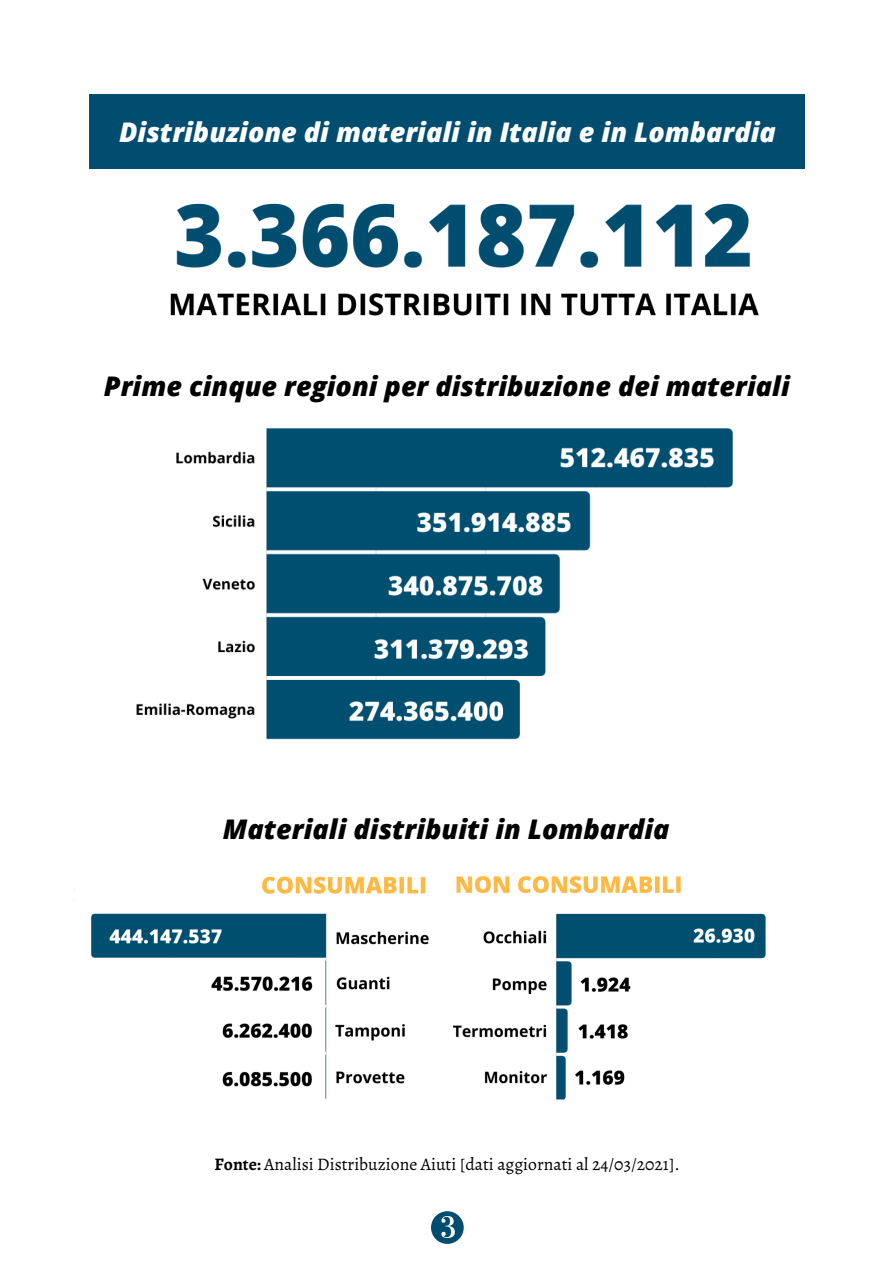
<style>
.page{position:relative;width:894px;height:1264px;background:#fff}
.page>*{position:absolute;margin:0;border:0;box-sizing:border-box;transform-origin:0 0}
.t1{font:italic 800 27px "Open Sans";color:#000}
.t2{font:italic 800 27px "Open Sans";color:#fff}
.t3{font:17.7px "Alegreya";color:#000}
.s1{font-weight:700}
</style>
<div class="page">
<svg style="left:431px;top:1211px;width:32px;height:32px"></svg>
<div style="left:89px;top:94px;width:715px;height:75px;background:#004d70"></div>
<img style="left:170px;top:203px;width:589px;height:113px">
<img style="left:136px;top:428px;width:597px;height:312px">
<img style="left:91px;top:876px;width:675px;height:224px">
<p class="t2" style="left:119px;top:113px;width:658px">Distribuzione di materiali in Italia e in Lombardia</p>
<p class="t1" style="left:104px;top:367px;width:687px">Prime cinque regioni per distribuzione dei materiali</p>
<p class="t1" style="left:223px;top:810px;width:448px">Materiali distribuiti in Lombardia</p>
<p class="t3" style="left:214px;top:1152px;width:466px"><span class="s1">Fonte:</span> Analisi Distribuzione Aiuti [dati aggiornati al 24/03/2021].</p>
</div>
